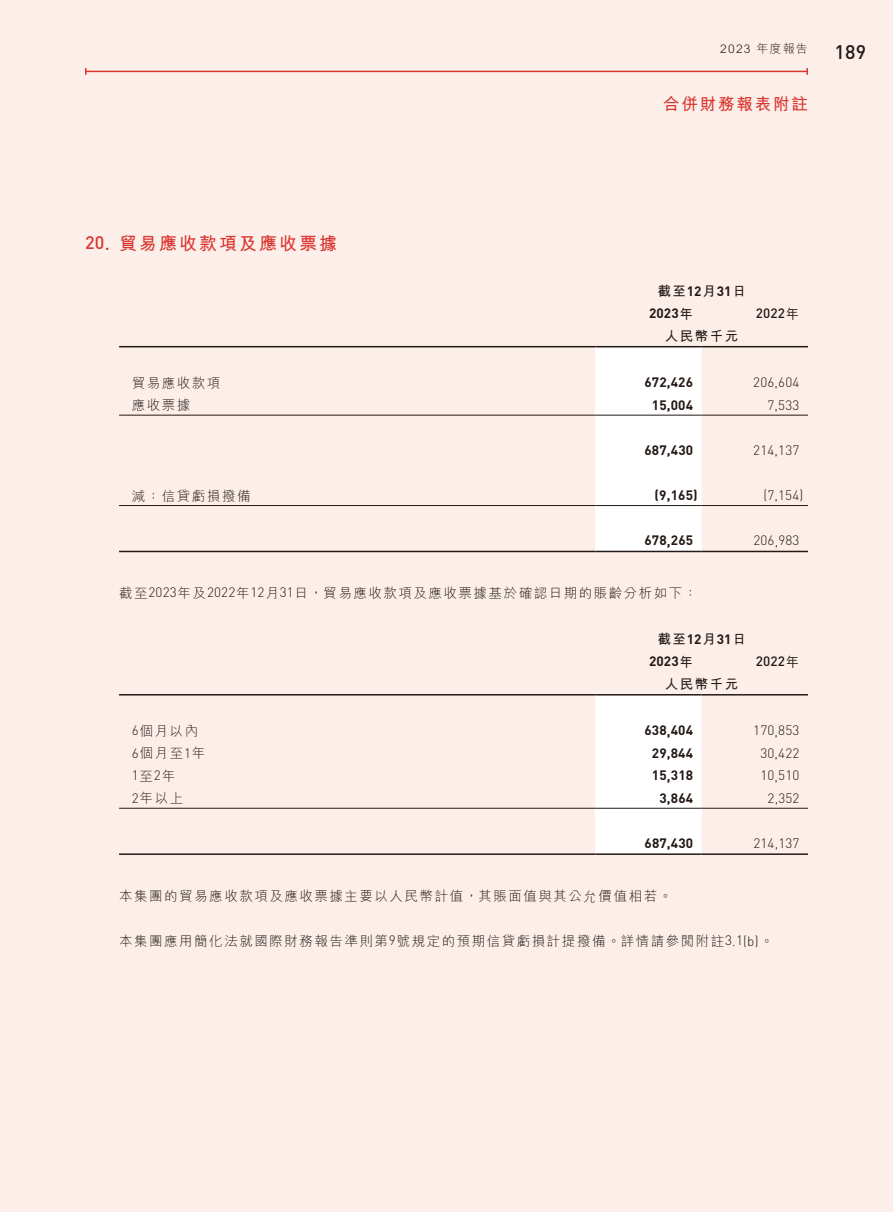
<style>
.page{position:relative;width:893px;height:1212px;background:#fcefe9}
.page>*{position:absolute;margin:0;border:0;box-sizing:border-box;transform-origin:0 0}
.t1{font:500 19.5px "DIN";color:#231916}
.t2{font:700 18px "M Hei HK";letter-spacing:.11em;color:#da3631}
.t3{font:700 16.5px "M Hei HK";letter-spacing:.11em;color:#da3631}
.t4{font:300 13.5px "M Hei HK";letter-spacing:.115em;color:#231916}
.t5{font:700 13.5px "DIN";letter-spacing:.01em;color:#231916}
.t6{font:300 13.5px "DIN";letter-spacing:.015em;color:#231916}
.t7{font:700 13.5px "M Hei HK";letter-spacing:.11em;color:#231916}
.t8{font:500 13.5px "DIN";letter-spacing:.01em;color:#231916}
.t9{font:300 12px "M Hei HK";letter-spacing:.1em;color:#231916}
.s1{font-family:"DIN";font-weight:500}
.s2{font-family:"DIN"}
.s3{font-family:"M Hei HK"}
</style>
<div class="page">
<hr style="left:86px;top:71px;width:721px;height:1px;background:#da3631">
<svg style="left:85px;top:68px;width:2px;height:7px"></svg>
<svg style="left:806px;top:68px;width:2px;height:7px"></svg>
<div style="left:595px;top:347px;width:107px;height:204px;background:#fff"></div>
<hr style="left:119px;top:415px;width:476px;height:1px;background:#231916">
<hr style="left:595px;top:415px;width:107px;height:1px;background:#231916">
<hr style="left:702px;top:415px;width:106px;height:1px;background:#231916">
<hr style="left:119px;top:505px;width:476px;height:1px;background:#231916">
<hr style="left:595px;top:505px;width:107px;height:1px;background:#231916">
<hr style="left:702px;top:505px;width:106px;height:1px;background:#231916">
<hr style="left:119px;top:551px;width:476px;height:1px;background:#231916">
<hr style="left:595px;top:551px;width:107px;height:1px;background:#231916">
<hr style="left:702px;top:551px;width:106px;height:1px;background:#231916">
<hr style="left:119px;top:346px;width:476px;height:1px;background:#231916">
<hr style="left:595px;top:346px;width:107px;height:1px;background:#231916">
<hr style="left:702px;top:346px;width:106px;height:1px;background:#231916">
<div style="left:595px;top:695px;width:107px;height:158px;background:#fff"></div>
<hr style="left:119px;top:808px;width:476px;height:1px;background:#231916">
<hr style="left:595px;top:808px;width:107px;height:1px;background:#231916">
<hr style="left:702px;top:808px;width:106px;height:1px;background:#231916">
<hr style="left:119px;top:853px;width:476px;height:2px;background:#231916">
<hr style="left:595px;top:853px;width:107px;height:2px;background:#231916">
<hr style="left:702px;top:853px;width:106px;height:2px;background:#231916">
<hr style="left:119px;top:694px;width:476px;height:1px;background:#231916">
<hr style="left:595px;top:694px;width:107px;height:1px;background:#231916">
<hr style="left:702px;top:694px;width:106px;height:1px;background:#231916">
<h2 class="t2" style="left:85px;top:230px;width:254px"><span class="s1">20.</span> 貿易應收款項及應收票據</h2>
<p class="t9" style="left:720px;top:40px;width:89px">2023 年度報告</p>
<h1 class="t1" style="left:835px;top:39px;width:33px">189</h1>
<p class="t3" style="left:663px;top:92px;width:146px">合併財務報表附註</p>
<p class="t7" style="left:657px;top:281px;width:90px">截至<span class="s2">12</span>月<span class="s2">31</span>日</p>
<p class="t5" style="left:649px;top:304px;width:46px">2023<span class="s3">年</span></p>
<p class="t8" style="left:756px;top:305px;width:45px">2022<span class="s3">年</span></p>
<p class="t7" style="left:665px;top:326px;width:75px">人民幣千元</p>
<p class="t4" style="left:132px;top:373px;width:90px">貿易應收款項</p>
<p class="t5" style="left:644px;top:373px;width:50px">672,426</p>
<p class="t6" style="left:753px;top:374px;width:48px">206,604</p>
<p class="t4" style="left:132px;top:396px;width:60px">應收票據</p>
<p class="t5" style="left:652px;top:396px;width:43px">15,004</p>
<p class="t6" style="left:767px;top:396px;width:33px">7,533</p>
<p class="t5" style="left:644px;top:441px;width:50px">687,430</p>
<p class="t6" style="left:753px;top:442px;width:48px">214,137</p>
<p class="t4" style="left:132px;top:486px;width:120px">減：信貸虧損撥備</p>
<p class="t5" style="left:655px;top:486px;width:45px">(9,165)</p>
<p class="t6" style="left:763px;top:487px;width:41px">(7,154)</p>
<p class="t5" style="left:644px;top:532px;width:50px">678,265</p>
<p class="t6" style="left:753px;top:532px;width:48px">206,983</p>
<p class="t4" style="left:119px;top:584px;width:580px">截至<span class="s2">2023</span>年及<span class="s2">2022</span>年<span class="s2">12</span>月<span class="s2">31</span>日，貿易應收款項及應收票據基於確認日期的賬齡分析如下：</p>
<p class="t7" style="left:657px;top:629px;width:90px">截至<span class="s2">12</span>月<span class="s2">31</span>日</p>
<p class="t5" style="left:649px;top:652px;width:46px">2023<span class="s3">年</span></p>
<p class="t8" style="left:756px;top:653px;width:45px">2022<span class="s3">年</span></p>
<p class="t7" style="left:665px;top:674px;width:75px">人民幣千元</p>
<p class="t4" style="left:132px;top:721px;width:68px"><span class="s2">6</span>個月以內</p>
<p class="t5" style="left:644px;top:721px;width:50px">638,404</p>
<p class="t6" style="left:753px;top:722px;width:48px">170,853</p>
<p class="t4" style="left:132px;top:744px;width:75px"><span class="s2">6</span>個月至<span class="s2">1</span>年</p>
<p class="t5" style="left:652px;top:744px;width:43px">29,844</p>
<p class="t6" style="left:760px;top:744px;width:41px">30,422</p>
<p class="t6" style="left:132px;top:767px;width:45px">1<span class="s3">至</span>2<span class="s3">年</span></p>
<p class="t5" style="left:652px;top:766px;width:43px">15,318</p>
<p class="t6" style="left:760px;top:767px;width:41px">10,510</p>
<p class="t4" style="left:132px;top:789px;width:53px"><span class="s2">2</span>年以上</p>
<p class="t5" style="left:659px;top:789px;width:35px">3,864</p>
<p class="t6" style="left:768px;top:789px;width:33px">2,352</p>
<p class="t5" style="left:644px;top:834px;width:50px">687,430</p>
<p class="t6" style="left:753px;top:835px;width:48px">214,137</p>
<p class="t4" style="left:119px;top:886px;width:555px">本集團的貿易應收款項及應收票據主要以人民幣計值，其賬面值與其公允價值相若。</p>
<p class="t4" style="left:119px;top:931px;width:656px">本集團應用簡化法就國際財務報告準則第<span class="s2">9</span>號規定的預期信貸虧損計提撥備。詳情請參閱附註<span class="s2">3.1(b)</span>。</p>
</div>
